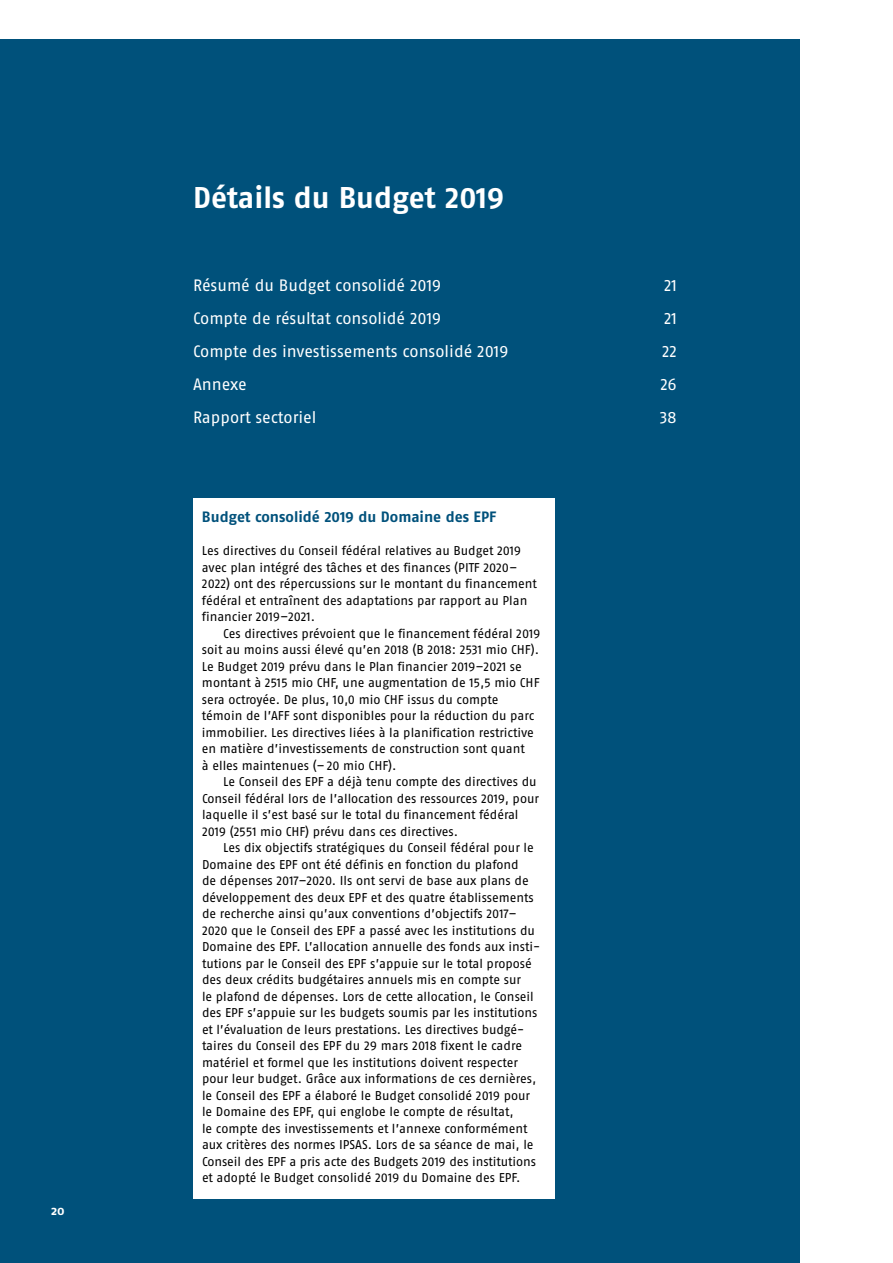
<style>
.page{position:relative;width:893px;height:1263px;background:#fff}
.page>*{position:absolute;margin:0;border:0;box-sizing:border-box;transform-origin:0 0}
.t1{font:700 30px "Fago OT";letter-spacing:-.005em;color:#fff}
.t2{font:16.5px "Fago OT";color:#fff}
.t3{font:700 15px "Fago OT";color:#00517b}
.t4{font:12.75px/16.5px "Fago OT";letter-spacing:-.005em;color:#000}
.t5{font:700 12.75px "Fago OT";color:#fff}
</style>
<div class="page">
<div style="left:0;top:39px;width:799px;height:1224px;background:#00517b"></div>
<div style="left:193px;top:498px;width:361px;height:700px;background:#fff"></div>
<p class="t5" style="left:51px;top:1203px;width:15px">20</p>
<h1 class="t1" style="left:193px;top:180px;width:313px">Détails du Budget 2019</h1>
<p class="t2" style="left:193px;top:275px;width:250px">Résumé du Budget consolidé 2019</p>
<p class="t2" style="left:664px;top:275px;width:14px">21</p>
<p class="t2" style="left:193px;top:308px;width:250px">Compte de résultat consolidé 2019</p>
<p class="t2" style="left:664px;top:308px;width:14px">21</p>
<p class="t2" style="left:193px;top:341px;width:317px">Compte des investissements consolidé 2019</p>
<p class="t2" style="left:662px;top:341px;width:16px">22</p>
<p class="t2" style="left:193px;top:374px;width:55px">Annexe</p>
<p class="t2" style="left:660px;top:374px;width:18px">26</p>
<p class="t2" style="left:193px;top:407px;width:125px">Rapport sectoriel</p>
<p class="t2" style="left:660px;top:407px;width:19px">38</p>
<p class="t3" style="left:202px;top:508px;width:296px">Budget consolidé 2019 du Domaine des EPF</p>
<p class="t4" style="left:202px;top:542px;width:336px">Les directives du Conseil fédéral relatives au Budget 2019 avec plan intégré des tâches et des finances (PITF 2020– 2022) ont des répercussions sur le montant du financement fédéral et entraînent des adaptations par rapport au Plan financier 2019–2021.</p>
<p class="t4" style="left:202px;top:625px;width:340px;text-indent:21px">Ces directives prévoient que le financement fédéral 2019 soit au moins aussi élevé qu’en 2018 (B 2018: 2531 mio CHF).<br>Le Budget 2019 prévu dans le Plan financier 2019–2021 se montant à 2515 mio CHF, une augmentation de 15,5 mio CHF sera octroyée. De plus, 10,0 mio CHF issus du compte témoin de l’AFF sont disponibles pour la réduction du parc immobilier. Les directives liées à la planification restrictive en matière d’investissements de construction sont quant<br>à elles maintenues (–20 mio CHF).</p>
<p class="t4" style="left:202px;top:773px;width:339px;text-indent:21px">Le Conseil des EPF a déjà tenu compte des directives du Conseil fédéral lors de l’allocation des ressources 2019, pour laquelle il s’est basé sur le total du financement fédéral 2019 (2551 mio CHF) prévu dans ces directives.</p>
<p class="t4" style="left:202px;top:839px;width:340px;text-indent:21px">Les dix objectifs stratégiques du Conseil fédéral pour le Domaine des EPF ont été définis en fonction du plafond<br>de dépenses 2017–2020. Ils ont servi de base aux plans de développement des deux EPF et des quatre établissements de recherche ainsi qu’aux conventions d’objectifs 2017– 2020 que le Conseil des EPF a passé avec les institutions du Domaine des EPF. L’allocation annuelle des fonds aux insti&shy;tutions par le Conseil des EPF s’appuie sur le total proposé des deux crédits budgétaires annuels mis en compte sur<br>le plafond de dépenses. Lors de cette allocation, le Conseil des EPF s’appuie sur les budgets soumis par les institutions et l’évaluation de leurs prestations. Les directives budgé&shy;taires du Conseil des EPF du 29 mars 2018 fixent le cadre matériel et formel que les institutions doivent respecter pour leur budget. Grâce aux informations de ces dernières, le Conseil des EPF a élaboré le Budget consolidé 2019 pour le Domaine des EPF, qui englobe le compte de résultat,<br>le compte des investissements et l’annexe conformément aux critères des normes IPSAS. Lors de sa séance de mai, le Conseil des EPF a pris acte des Budgets 2019 des institutions et adopté le Budget consolidé 2019 du Domaine des EPF.</p>
</div>
